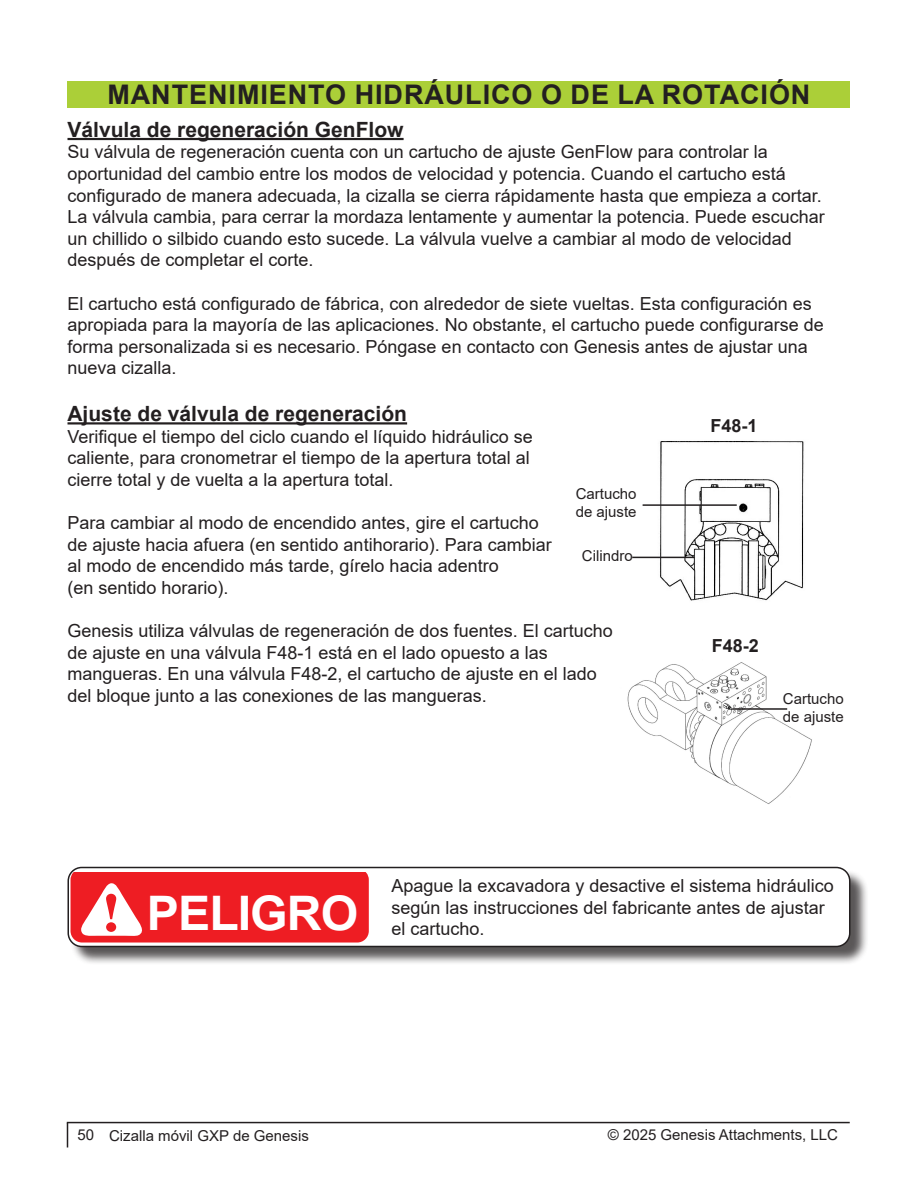
<style>
.page{position:relative;width:918px;height:1188px;background:#fff}
.page>*{position:absolute;margin:0;border:0;box-sizing:border-box;transform-origin:0 0}
.t1{font:700 47.7px "Arial";letter-spacing:-.02em;color:#fff}
.Dupe_Section_Headings{font:700 27px "Arial";letter-spacing:.035em;color:#231f20}
.Paragraph_Headings{font:700 21px "Arial";color:#231f20}
.General_Paragraph_Style{font:18px/21.6px "Arial";color:#231f20}
.General_Paragraph_Style-2{font:700 18px "Arial";color:#231f20}
.Captions{font:15px/18px "Arial";color:#231f20}
.s1{font-family:"Georgia";font-size:52.95px;color:#ee1d23}
</style>
<div class="page">
<svg style="left:67px;top:1123px;width:1px;height:25px"></svg>
<hr style="left:67px;top:1122px;width:783px;height:1px;background:#231f20">
<hr style="left:68px;top:138px;width:336px;height:2px;background:#231f20">
<hr style="left:68px;top:422px;width:339px;height:3px;background:#231f20">
<div style="left:68px;top:81px;width:782px;height:27px;background:#abcf38"></div>
<div style="left:70px;top:869px;width:799px;height:97px;background:#231f20;opacity:.75"></div>
<div style="left:68px;top:868px;width:782px;height:79px;background:#fff;border-radius:14px"></div>
<div style="left:67px;top:867px;width:783px;height:80px;border:2px solid #231f20;border-radius:14px"></div>
<svg style="left:71px;top:872px;width:298px;height:71px;background:#ef3439"></svg>
<img style="left:627px;top:662px;width:185px;height:142px">
<hr style="left:733px;top:708px;width:54px;height:2px;background:#231f20">
<img style="left:632px;top:441px;width:172px;height:160px">
<hr style="left:632px;top:557px;width:62px;height:1px;background:#231f20">
<hr style="left:643px;top:504px;width:94px;height:2px;background:#231f20">
<p class="Dupe_Section_Headings" style="left:107px;top:76px;width:705px">MANTENIMIENTO HIDRÁULICO O DE LA ROTACIÓN</p>
<p class="Paragraph_Headings" style="left:68px;top:115px;width:338px">Válvula de regeneración GenFlow</p>
<p class="General_Paragraph_Style" style="left:68px;top:141px;width:759px">Su válvula de regeneración cuenta con un cartucho de ajuste GenFlow para controlar la oportunidad del cambio entre los modos de velocidad y potencia. Cuando el cartucho está configurado de manera adecuada, la cizalla se cierra rápidamente hasta que empieza a cortar.<br>La válvula cambia, para cerrar la mordaza lentamente y aumentar la potencia. Puede escuchar un chillido o silbido cuando esto sucede. La válvula vuelve a cambiar al modo de velocidad después de completar el corte.</p>
<p class="General_Paragraph_Style" style="left:68px;top:292px;width:758px">El cartucho está configurado de fábrica, con alrededor de siete vueltas. Esta configuración es apropiada para la mayoría de las aplicaciones. No obstante, el cartucho puede configurarse de forma personalizada si es necesario. Póngase en contacto con Genesis antes de ajustar una nueva cizalla.</p>
<p class="Paragraph_Headings" style="left:68px;top:399px;width:341px">Ajuste de válvula de regeneración</p>
<p class="General_Paragraph_Style" style="left:68px;top:426px;width:467px">Verifique el tiempo del ciclo cuando el líquido hidráulico se caliente, para cronometrar el tiempo de la apertura total al cierre total y de vuelta a la apertura total.</p>
<p class="General_Paragraph_Style" style="left:68px;top:512px;width:486px">Para cambiar al modo de encendido antes, gire el cartucho de ajuste hacia afuera (en sentido antihorario). Para cambiar al modo de encendido más tarde, gírelo hacia adentro<br>(en sentido horario).</p>
<p class="General_Paragraph_Style" style="left:68px;top:620px;width:547px">Genesis utiliza válvulas de regeneración de dos fuentes. El cartucho de ajuste en una válvula F48-1 está en el lado opuesto a las mangueras. En una válvula F48-2, el cartucho de ajuste en el lado del bloque junto a las conexiones de las mangueras.</p>
<p class="General_Paragraph_Style-2" style="left:711px;top:413px;width:49px">F48-1</p>
<p class="Captions" style="left:576px;top:485px;width:62px">Cartucho de ajuste</p>
<p class="Captions" style="left:582px;top:547px;width:52px">Cilindro</p>
<p class="General_Paragraph_Style-2" style="left:712px;top:633px;width:49px">F48-2</p>
<p class="Captions" style="left:783px;top:690px;width:62px">Cartucho de ajuste</p>
<p class="t1" style="left:101px;top:880px;width:259px"><span class="s1">!</span> PELIGRO</p>
<p class="General_Paragraph_Style" style="left:392px;top:875px;width:444px">Apague la excavadora y desactive el sistema hidráulico según las instrucciones del fabricante antes de ajustar el cartucho.</p>
<p class="Captions" style="left:77px;top:1126px;width:233px">50 Cizalla móvil GXP de Genesis</p>
<p class="Captions" style="left:608px;top:1126px;width:232px">© 2025 Genesis Attachments, LLC</p>
</div>
